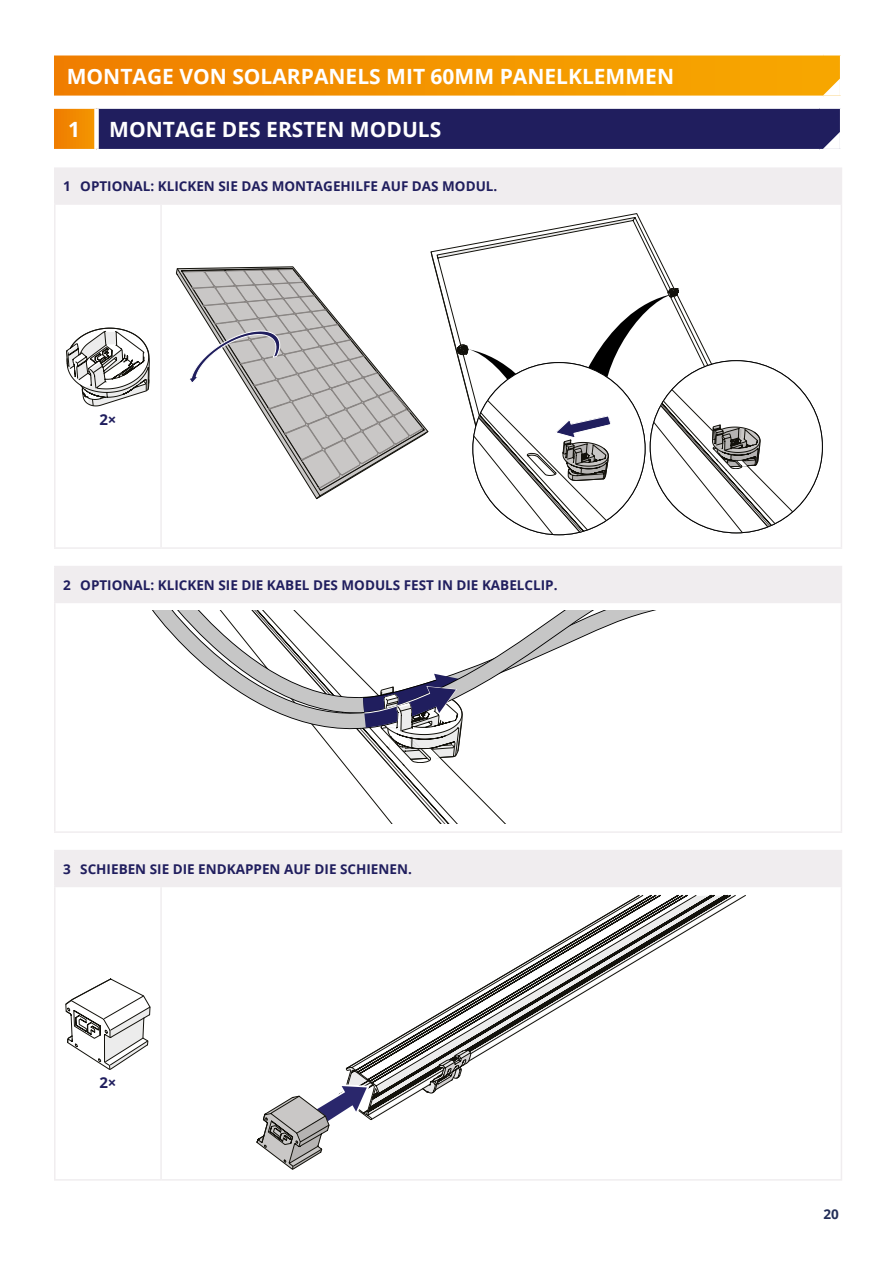
<style>
.page{position:relative;width:893px;height:1263px;background:#fff}
.page>*{position:absolute;margin:0;border:0;box-sizing:border-box;transform-origin:0 0}
.t1{font:700 21px "Open Sans";color:#fff}
.t2{font:700 15px "Open Sans";color:#201e5e}
.t3{font:700 13.5px "Open Sans";color:#201e5e}
.t4{font:700 13.5px "Open Sans";color:#222d57}
</style>
<div class="page">
<svg style="left:54px;top:54px;width:787px;height:43px;background:#f49c12"></svg>
<div style="left:54px;top:108px;width:43px;height:42px;background:#f18900"></div>
<hr style="left:54px;top:107px;width:43px;height:2px;background:#fff">
<hr style="left:54px;top:149px;width:43px;height:1px;background:#fff">
<div style="left:94px;top:109px;width:5px;height:40px;background:#fff"></div>
<svg style="left:97px;top:108px;width:744px;height:42px;background:#2c2a66"></svg>
<div style="left:55px;top:168px;width:786px;height:36px;background:#f0edef"></div>
<hr style="left:54px;top:167px;width:107px;height:2px;background:#f0edef">
<hr style="left:54px;top:169px;width:2px;height:34px;background:#f0edef">
<hr style="left:161px;top:167px;width:681px;height:2px;background:#f0edef">
<hr style="left:841px;top:169px;width:1px;height:34px;background:#f0edef">
<hr style="left:54px;top:203px;width:107px;height:2px;background:#f0edef">
<hr style="left:54px;top:205px;width:2px;height:342px;background:#f0edef">
<hr style="left:161px;top:203px;width:681px;height:2px;background:#f0edef">
<hr style="left:160px;top:205px;width:2px;height:342px;background:#f0edef">
<hr style="left:841px;top:205px;width:1px;height:342px;background:#f0edef">
<hr style="left:54px;top:547px;width:107px;height:2px;background:#f0edef">
<hr style="left:161px;top:547px;width:681px;height:2px;background:#f0edef">
<svg style="left:66px;top:328px;width:84px;height:79px"></svg>
<svg style="left:430px;top:213px;width:245px;height:123px"></svg>
<svg style="left:181px;top:268px;width:246px;height:230px"></svg>
<svg style="left:452px;top:288px;width:370px;height:247px"></svg>
<div style="left:55px;top:567px;width:786px;height:35px;background:#f0edef"></div>
<hr style="left:54px;top:566px;width:788px;height:1px;background:#f0edef">
<hr style="left:54px;top:567px;width:2px;height:35px;background:#f0edef">
<hr style="left:841px;top:567px;width:1px;height:35px;background:#f0edef">
<hr style="left:54px;top:602px;width:788px;height:1px;background:#f0edef">
<hr style="left:54px;top:603px;width:2px;height:228px;background:#f0edef">
<hr style="left:841px;top:603px;width:1px;height:228px;background:#f0edef">
<hr style="left:54px;top:831px;width:788px;height:2px;background:#f0edef">
<svg style="left:152px;top:611px;width:501px;height:118px"></svg>
<svg style="left:363px;top:674px;width:100px;height:150px"></svg>
<div style="left:55px;top:850px;width:786px;height:36px;background:#f0edef"></div>
<hr style="left:54px;top:850px;width:107px;height:1px;background:#f0edef">
<hr style="left:54px;top:851px;width:2px;height:35px;background:#f0edef">
<hr style="left:161px;top:850px;width:681px;height:1px;background:#f0edef">
<hr style="left:841px;top:851px;width:1px;height:35px;background:#f0edef">
<hr style="left:54px;top:886px;width:107px;height:1px;background:#f0edef">
<hr style="left:54px;top:887px;width:2px;height:292px;background:#f0edef">
<hr style="left:161px;top:886px;width:681px;height:1px;background:#f0edef">
<hr style="left:160px;top:887px;width:2px;height:292px;background:#f0edef">
<hr style="left:841px;top:887px;width:1px;height:292px;background:#f0edef">
<hr style="left:54px;top:1179px;width:107px;height:1px;background:#f0edef">
<hr style="left:161px;top:1179px;width:681px;height:1px;background:#f0edef">
<svg style="left:65px;top:978px;width:85px;height:92px"></svg>
<svg style="left:380px;top:895px;width:366px;height:165px"></svg>
<svg style="left:256px;top:1048px;width:216px;height:122px"></svg>
<h1 class="t1" style="left:67px;top:61px;width:609px">MONTAGE VON SOLARPANELS MIT 60MM PANELKLEMMEN</h1>
<h1 class="t1" style="left:68px;top:114px;width:13px">1</h1>
<h1 class="t1" style="left:109px;top:114px;width:334px">MONTAGE DES ERSTEN MODULS</h1>
<p class="t3" style="left:63px;top:177px;width:436px">1 OPTIONAL: KLICKEN SIE DAS MONTAGEHILFE AUF DAS MODUL.</p>
<p class="t2" style="left:99px;top:409px;width:19px">2×</p>
<p class="t3" style="left:63px;top:575px;width:496px">2 OPTIONAL: KLICKEN SIE DIE KABEL DES MODULS FEST IN DIE KABELCLIP.</p>
<p class="t3" style="left:63px;top:859px;width:350px">3 SCHIEBEN SIE DIE ENDKAPPEN AUF DIE SCHIENEN.</p>
<p class="t2" style="left:99px;top:1072px;width:19px">2×</p>
<p class="t4" style="left:824px;top:1205px;width:17px">20</p>
</div>
